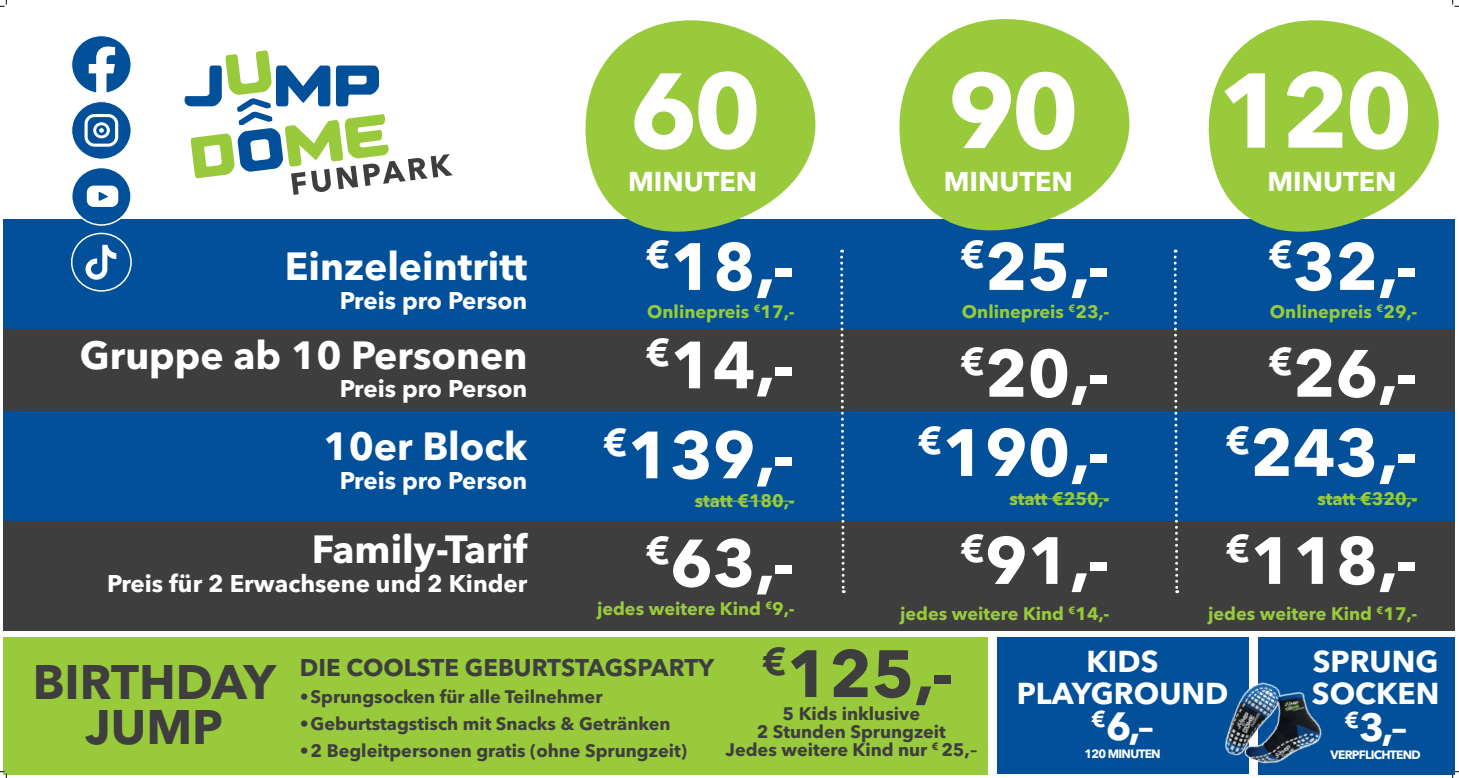
<style>
.page{position:relative;width:1459px;height:778px;background:#fff}
.page>*{position:absolute;margin:0;border:0;box-sizing:border-box;transform-origin:0 0}
.t1{font:700 105px "Avenir Next LT Pro";letter-spacing:-.04em;color:#fff}
.t2{font:700 66px/79.2px "Avenir Next LT Pro";color:#fff;text-align:right}
.t3{font:700 48px/45px "Avenir Next LT Pro";color:#3e3e3f;text-align:center}
.t4{font:700 39px "Avenir Next LT Pro";color:#fff}
.t5{font:700 30px/31.2px "Avenir Next LT Pro";color:#fff}
.t6{font:700 27px "Avenir Next LT Pro";color:#fff}
.t7{font:700 24px "Avenir Next LT Pro";color:#fff}
.t8{font:700 24px "Avenir Next LT Pro";color:#3e3e3f}
.t9{font:700 18px/18px "Avenir Next LT Pro";color:#3e3e3f;text-align:center}
.t10{font:700 18px "Avenir Next LT Pro";color:#99ca3b}
.t11{font:700 12px "Avenir Next LT Pro";letter-spacing:-.06em;color:#fff}
.s1{font-size:38.49px}
.s2{font-size:66px}
</style>
<div class="page">
<div style="left:4px;top:219px;width:1451px;height:371px;background:#015099"></div>
<div style="left:4px;top:329px;width:1451px;height:82px;background:#3e3e3f"></div>
<div style="left:4px;top:521px;width:1451px;height:109px;background:#3e3e3f"></div>
<svg style="left:184px;top:50px;width:269px;height:145px"></svg>
<svg style="left:899px;top:19px;width:231px;height:212px;fill:#99ca3b"></svg>
<svg style="left:585px;top:20px;width:231px;height:212px;fill:#99ca3b"></svg>
<svg style="left:1208px;top:20px;width:231px;height:212px;fill:#99ca3b"></svg>
<svg style="left:840px;top:250px;width:6px;height:343px"></svg>
<svg style="left:1173px;top:250px;width:6px;height:343px"></svg>
<hr style="left:694px;top:501px;width:100px;height:1px;background:#99ca3b">
<hr style="left:1009px;top:498px;width:100px;height:1px;background:#99ca3b">
<hr style="left:1317px;top:498px;width:100px;height:1px;background:#99ca3b">
<div style="left:4px;top:637px;width:984px;height:137px;background:#99ca3b"></div>
<div style="left:71px;top:167px;width:61px;height:59px;background:#015099;border:2px solid #fff;border-radius:50%"></div>
<svg style="left:87px;top:186px;width:31px;height:21px"></svg>
<svg style="left:71px;top:36px;width:60px;height:57px"></svg>
<div style="left:71px;top:233px;width:61px;height:59px;background:#015099;border:2px solid #fff;border-radius:50%"></div>
<svg style="left:85px;top:245px;width:31px;height:35px"></svg>
<div style="left:72px;top:102px;width:59px;height:57px;background:#015099;border:1px solid #fff;border-radius:50%"></div>
<svg style="left:84px;top:114px;width:34px;height:33px"></svg>
<div style="left:1258px;top:637px;width:197px;height:137px;background:#015099"></div>
<div style="left:996px;top:637px;width:252px;height:137px;background:#015099"></div>
<img style="left:1224px;top:665px;width:98px;height:109px">
<svg style="left:0;top:0;width:7px;height:7px"></svg>
<svg style="left:0;top:771px;width:7px;height:7px"></svg>
<svg style="left:1452px;top:0;width:6px;height:7px"></svg>
<svg style="left:1452px;top:771px;width:6px;height:7px"></svg>
<h3 class="t4" style="left:285px;top:243px;width:244px">Einzeleintritt</h3>
<h3 class="t7" style="left:340px;top:286px;width:189px">Preis pro Person</h3>
<h3 class="t4" style="left:80px;top:331px;width:449px">Gruppe ab 10 Personen</h3>
<h3 class="t7" style="left:340px;top:374px;width:189px">Preis pro Person</h3>
<h3 class="t4" style="left:323px;top:423px;width:205px">10er Block</h3>
<h3 class="t7" style="left:340px;top:466px;width:189px">Preis pro Person</h3>
<h3 class="t4" style="left:312px;top:526px;width:217px">Family-Tarif</h3>
<h3 class="t7" style="left:107px;top:569px;width:422px">Preis für 2 Erwachsene und 2 Kinder</h3>
<h1 class="t1" style="left:630px;top:47px;width:133px">60</h1>
<h3 class="t6" style="left:628px;top:165px;width:131px">MINUTEN</h3>
<h2 class="t2" style="left:645px;top:227px;width:151px"><sup>€</sup>18,-</h2>
<p class="t10" style="left:647px;top:300px;width:149px">Onlinepreis <sup>€</sup>17,-</p>
<h2 class="t2" style="left:602px;top:320px;width:193px;line-height:90px"><sup>€</sup>14,- <sup>€</sup>139,-</h2>
<p class="t10" style="left:694px;top:490px;width:101px">statt €180,-</p>
<h2 class="t2" style="left:645px;top:523px;width:151px"><sup>€</sup>63,-</h2>
<p class="t10" style="left:597px;top:598px;width:199px">jedes weitere Kind <sup>€</sup>9,-</p>
<h1 class="t1" style="left:947px;top:47px;width:133px">90</h1>
<h3 class="t6" style="left:943px;top:165px;width:131px">MINUTEN</h3>
<h2 class="t2" style="left:960px;top:227px;width:151px"><sup>€</sup>25,-</h2>
<p class="t10" style="left:961px;top:300px;width:149px">Onlinepreis <sup>€</sup>23,-</p>
<h2 class="t2" style="left:917px;top:333px;width:193px"><sup>€</sup>20,- <sup>€</sup>190,-</h2>
<p class="t10" style="left:1009px;top:487px;width:101px">statt €250,-</p>
<h2 class="t2" style="left:960px;top:521px;width:151px"><sup>€</sup>91,-</h2>
<p class="t10" style="left:900px;top:603px;width:211px">jedes weitere Kind <sup>€</sup>14,-</p>
<h1 class="t1" style="left:1217px;top:47px;width:197px">120</h1>
<h3 class="t6" style="left:1267px;top:165px;width:131px">MINUTEN</h3>
<h2 class="t2" style="left:1268px;top:227px;width:151px"><sup>€</sup>32,-</h2>
<p class="t10" style="left:1269px;top:300px;width:149px">Onlinepreis <sup>€</sup>29,-</p>
<h2 class="t2" style="left:1225px;top:333px;width:193px"><sup>€</sup>26,- <sup>€</sup>243,-</h2>
<p class="t10" style="left:1317px;top:487px;width:101px">statt €320,-</p>
<h2 class="t2" style="left:1225px;top:521px;width:193px"><sup>€</sup>118,-</h2>
<p class="t10" style="left:1207px;top:603px;width:211px">jedes weitere Kind <sup>€</sup>17,-</p>
<h3 class="t3" style="left:33px;top:660px;width:245px">BIRTHDAY<br>JUMP</h3>
<h3 class="t8" style="left:300px;top:652px;width:655px">DIE COOLSTE GEBURTSTAGSPARTY <span class="s1">€</span><span class="s2">125,-</span></h3>
<p class="t9" style="left:725px;top:704px;width:253px">5 Kids inklusive<br>2 Stunden Sprungzeit<br>Jedes weitere Kind nur <sup>€</sup> 25,–</p>
<p class="t9" style="left:300px;top:688px;width:304px">•Sprungsocken für alle Teilnehmer</p>
<p class="t9" style="left:300px;top:715px;width:372px">•Geburtstagstisch mit Snacks &amp; Getränken</p>
<p class="t9" style="left:300px;top:742px;width:388px">•2 Begleitpersonen gratis (ohne Sprungzeit)</p>
<h3 class="t5" style="left:1016px;top:646px;width:213px;text-align:center">KIDS<br>PLAYGROUND</h3>
<h3 class="t4" style="left:1091px;top:702px;width:64px"><sup>€</sup>6,–</h3>
<p class="t11" style="left:1084px;top:747px;width:78px">120 MINUTEN</p>
<h3 class="t5" style="left:1311px;top:646px;width:129px">SPRUNG<br>SOCKEN</h3>
<h3 class="t4" style="left:1344px;top:703px;width:64px"><sup>€</sup>3,–</h3>
<p class="t11" style="left:1330px;top:748px;width:92px">VERPFLICHTEND</p>
</div>
